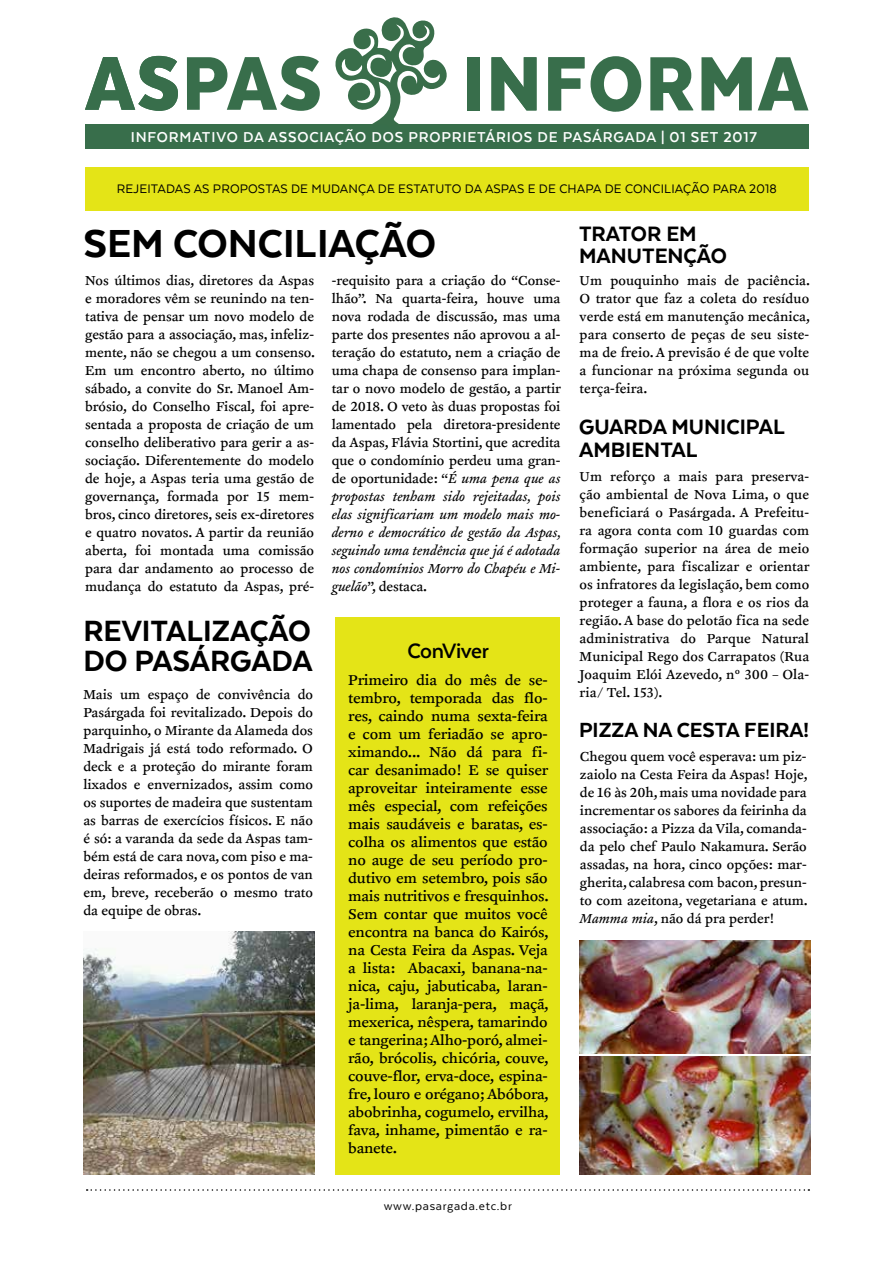
<style>
.page{position:relative;width:893px;height:1263px;background:#fff}
.page>*{position:absolute;margin:0;border:0;box-sizing:border-box;transform-origin:0 0}
.t1{font:900 88.65px "Texta Narrow";letter-spacing:.025em;color:#386e4b}
.t2{font:900 87.75px "Texta Narrow";letter-spacing:.025em;color:#386e4b}
.t3{font:800 45px "Texta";color:#000}
.t4{font:800 33.75px/30.3px "Texta";color:#000}
.t5{font:800 24px/22.5px "Texta";color:#000}
.t6{font:700 24px "Texta";letter-spacing:-.02em;color:#000}
.t7{font:800 23.55px "Texta";color:#000}
.t8{font:700 16.5px "Texta";letter-spacing:.05em;color:#fff}
.t9{font:15px/18px "Clifford Nine Roman LF";color:#000;text-align:justify}
.t10{font:15px/18px "Clifford Six Roman LF";letter-spacing:-.01em;color:#000;text-align:justify}
.t11{font:italic 15px/18px "Clifford Nine";color:#000;text-align:justify}
.t12{font:14.25px "Texta";letter-spacing:.01em;color:#000}
.t13{font:13.5px "Texta";letter-spacing:.05em;color:#000}
.s1{font-family:"Clifford Nine";font-style:italic}
</style>
<div class="page">
<div style="left:85px;top:167px;width:723px;height:43px;background:#e4e417"></div>
<div style="left:85px;top:124px;width:723px;height:25px;background:#386e4b"></div>
<svg style="left:335px;top:17px;width:112px;height:107px"></svg>
<svg style="left:87px;top:1189px;width:722px;height:2px"></svg>
<div style="left:335px;top:618px;width:225px;height:557px;background:#e4e417"></div>
<img style="left:83px;top:931px;width:231px;height:244px">
<img style="left:580px;top:941px;width:230px;height:112px">
<img style="left:580px;top:1057px;width:230px;height:118px">
<h2 class="t2" style="left:86px;top:38px;width:237px">ASPAS</h2>
<h1 class="t1" style="left:462px;top:38px;width:347px">INFORMA</h1>
<p class="t8" style="left:131px;top:129px;width:628px">INFORMATIVO DA ASSOCIAÇÃO DOS PROPRIETÁRIOS DE PASÁRGADA | 01 SET 2017</p>
<p class="t12" style="left:117px;top:181px;width:662px">REJEITADAS AS PROPOSTAS DE MUDANÇA DE ESTATUTO DA ASPAS E DE CHAPA DE CONCILIAÇÃO PARA 2018</p>
<h3 class="t3" style="left:83px;top:220px;width:354px">SEM CONCILIAÇÃO</h3>
<h3 class="t5" style="left:579px;top:222px;width:150px">TRATOR EM<br>MANUTENÇÃO</h3>
<p class="t9" style="left:332px;top:272px;width:231px">-requisito para a criação do “Conse&shy;lhão”. Na quarta-feira, houve uma nova rodada de discussão, mas uma parte dos presentes não aprovou a al&shy;teração do estatuto, nem a criação de uma chapa de consenso para implan&shy;tar o novo modelo de gestão, a partir de 2018. O veto às duas propostas foi lamentado pela diretora-presidente da Aspas, Flávia Stortini, que acredita que o condomínio perdeu uma gran&shy;de oportunidade: “<span class="s1">É uma pena que as</span></p>
<p class="t11" style="left:332px;top:488px;width:231px">propostas tenham sido rejeitadas, pois elas significariam um modelo mais mo&shy;derno e democrático de gestão da Aspas, seguindo uma tendência que já é adotada nos condomínios Morro do Chapéu e Mi-</p>
<p class="t9" style="left:332px;top:578px;width:97px"><span class="s1">guelão</span>”, destaca.</p>
<p class="t9" style="left:580px;top:272px;width:232px">Um pouquinho mais de paciência.<br>O trator que faz a coleta do resíduo verde está em manutenção mecânica, para conserto de peças de seu siste&shy;ma de freio. A previsão é de que volte a funcionar na próxima segunda ou terça-feira.</p>
<p class="t9" style="left:85px;top:272px;width:231px">Nos últimos dias, diretores da Aspas e moradores vêm se reunindo na ten&shy;tativa de pensar um novo modelo de gestão para a associação, mas, infeliz&shy;mente, não se chegou a um consenso.<br>Em um encontro aberto, no último sábado, a convite do Sr. Manoel Am&shy;brósio, do Conselho Fiscal, foi apre&shy;sentada a proposta de criação de um conselho deliberativo para gerir a as&shy;sociação. Diferentemente do modelo de hoje, a Aspas teria uma gestão de governança, formada por 15 mem&shy;bros, cinco diretores, seis ex-diretores e quatro novatos. A partir da reunião aberta, foi montada uma comissão para dar andamento ao processo de mudança do estatuto da Aspas, pré-</p>
<h3 class="t5" style="left:579px;top:415px;width:208px">GUARDA MUNICIPAL<br>AMBIENTAL</h3>
<p class="t9" style="left:580px;top:468px;width:231px">Um reforço a mais para preserva&shy;ção ambiental de Nova Lima, o que beneficiará o Pasárgada. A Prefeitu&shy;ra agora conta com 10 guardas com formação superior na área de meio ambiente, para fiscalizar e orientar os infratores da legislação, bem como proteger a fauna, a flora e os rios da região. A base do pelotão fica na sede administrativa do Parque Natural Municipal Rego dos Carrapatos (Rua Joaquim Elói Azevedo, nº 300 – Ola-</p>
<h3 class="t4" style="left:83px;top:615px;width:231px">REVITALIZAÇÃO<br>DO PASÁRGADA</h3>
<h3 class="t6" style="left:407px;top:639px;width:83px">ConViver</h3>
<p class="t10" style="left:348px;top:671px;width:202px">Primeiro dia do mês de se&shy;tembro, temporada das flo&shy;res, caindo numa sexta-feira e com um feriadão se apro&shy;ximando... Não dá para fi&shy;car desanimado! E se quiser aproveitar inteiramente esse mês especial, com refeições mais saudáveis e baratas, es&shy;colha os alimentos que estão no auge de seu período pro&shy;dutivo em setembro, pois são mais nutritivos e fresquinhos.<br>Sem contar que muitos você encontra na banca do Kairós, na Cesta Feira da Aspas. Veja a lista: Abacaxi, banana-na&shy;nica, caju, jabuticaba, laran&shy;ja-lima, laranja-pera, maçã, mexerica, nêspera, tamarindo e tangerina; Alho-poró, almei&shy;rão, brócolis, chicória, couve, couve-flor, erva-doce, espina&shy;fre, louro e orégano; Abóbora, abobrinha, cogumelo, ervilha, fava, inhame, pimentão e ra&shy;banete.</p>
<p class="t9" style="left:83px;top:686px;width:231px">Mais um espaço de convivência do</p>
<p class="t9" style="left:580px;top:684px;width:84px">ria/ Tel. 153).</p>
<p class="t9" style="left:83px;top:704px;width:231px">Pasárgada foi revitalizado. Depois do parquinho, o Mirante da Alameda dos Madrigais já está todo reformado. O deck e a proteção do mirante foram lixados e envernizados, assim como os suportes de madeira que sustentam as barras de exercícios físicos. E não é só: a varanda da sede da Aspas tam&shy;bém está de cara nova, com piso e ma&shy;deiras reformados, e os pontos de van em, breve, receberão o mesmo trato da equipe de obras.</p>
<h3 class="t7" style="left:579px;top:718px;width:232px">PIZZA NA CESTA FEIRA!</h3>
<p class="t9" style="left:580px;top:748px;width:229px">Chegou quem você esperava: um piz&shy;zaiolo na Cesta Feira da Aspas! Hoje, de 16 às 20h, mais uma novidade para incrementar os sabores da feirinha da associação: a Pizza da Vila, comanda&shy;da pelo chef Paulo Nakamura. Serão assadas, na hora, cinco opções: mar&shy;gherita, calabresa com bacon, presun&shy;to com azeitona, vegetariana e atum.<br><span class="s1">Mamma mia</span>, não dá pra perder!</p>
<p class="t13" style="left:384px;top:1198px;width:130px">www.pasargada.etc.br</p>
</div>
